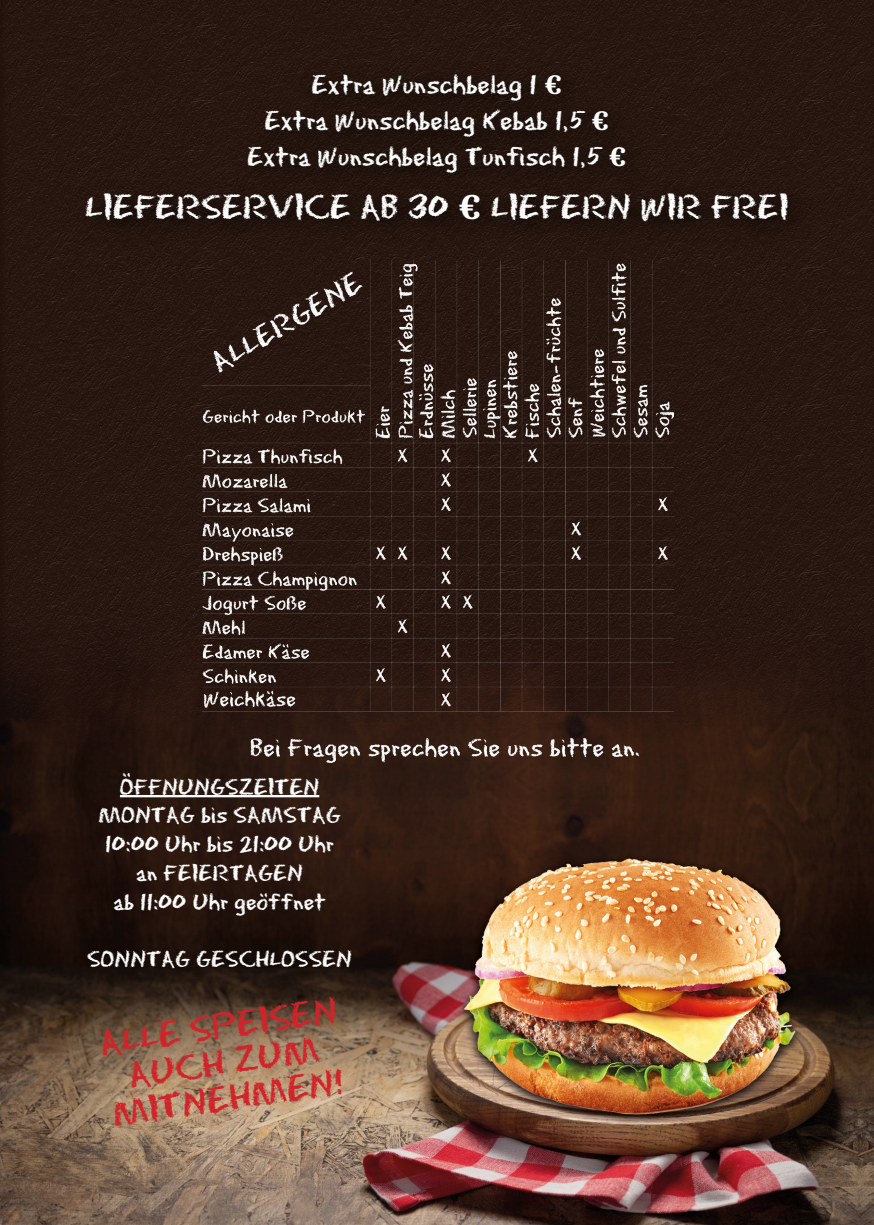
<style>
.page{position:relative;width:874px;height:1225px;background:#fff}
.page>*{position:absolute;margin:0;border:0;box-sizing:border-box;transform-origin:0 0}
.t1{font:38.2px/36px "Eraser Dust";color:#d1232a;text-align:center}
.t2{font:36px "Eraser Dust";color:#fff}
.t3{font:28px/36px "Eraser Dust";color:#fff;text-align:center}
.t4{font:24px/28.8px "Eraser Dust";color:#fff;text-align:center}
.s1{font-family:"Caladea";font-weight:700}
</style>
<div class="page">
<img style="left:0;top:0;width:873px;height:1225px">
<div style="left:234px;top:61px;width:415px;height:136px;background:#23130d"></div>
<img style="left:203px;top:261px;width:470px;height:501px">
<div style="left:73px;top:180px;width:740px;height:65px;background:#23130d"></div>
<hr style="left:120px;top:795px;width:199px;height:2px;background:#fff">
<p class="t3" style="left:247px;top:65px;width:381px">Extra Wunschbelag 1 <span class="s1">€<br></span>Extra Wunschbelag Kebab 1,5 <span class="s1">€<br></span>Extra Wunschbelag Tunfisch 1,5 <span class="s1">€</span></p>
<p class="t2" style="left:85px;top:181px;width:704px">LIEFERSERVICE AB 30 <span class="s1">€</span> LIEFERN WIR FREI</p>
<p class="t4" style="left:98px;top:771px;width:243px">ÖFFNUNGSZEITEN<br>MONTAG bis SAMSTAG<br>10:00 Uhr bis 21:00 Uhr an FEIERTAGEN<br>ab 11:00 Uhr geöffnet</p>
<p class="t4" style="left:87px;top:943px;width:266px">SONNTAG GESCHLOSSEN</p>
<p class="t1" style="left:96px;top:1023px;width:242px;rotate:-8deg">ALLE SPEISEN<br>AUCH ZUM<br>MITNEHMEN!</p>
</div>
